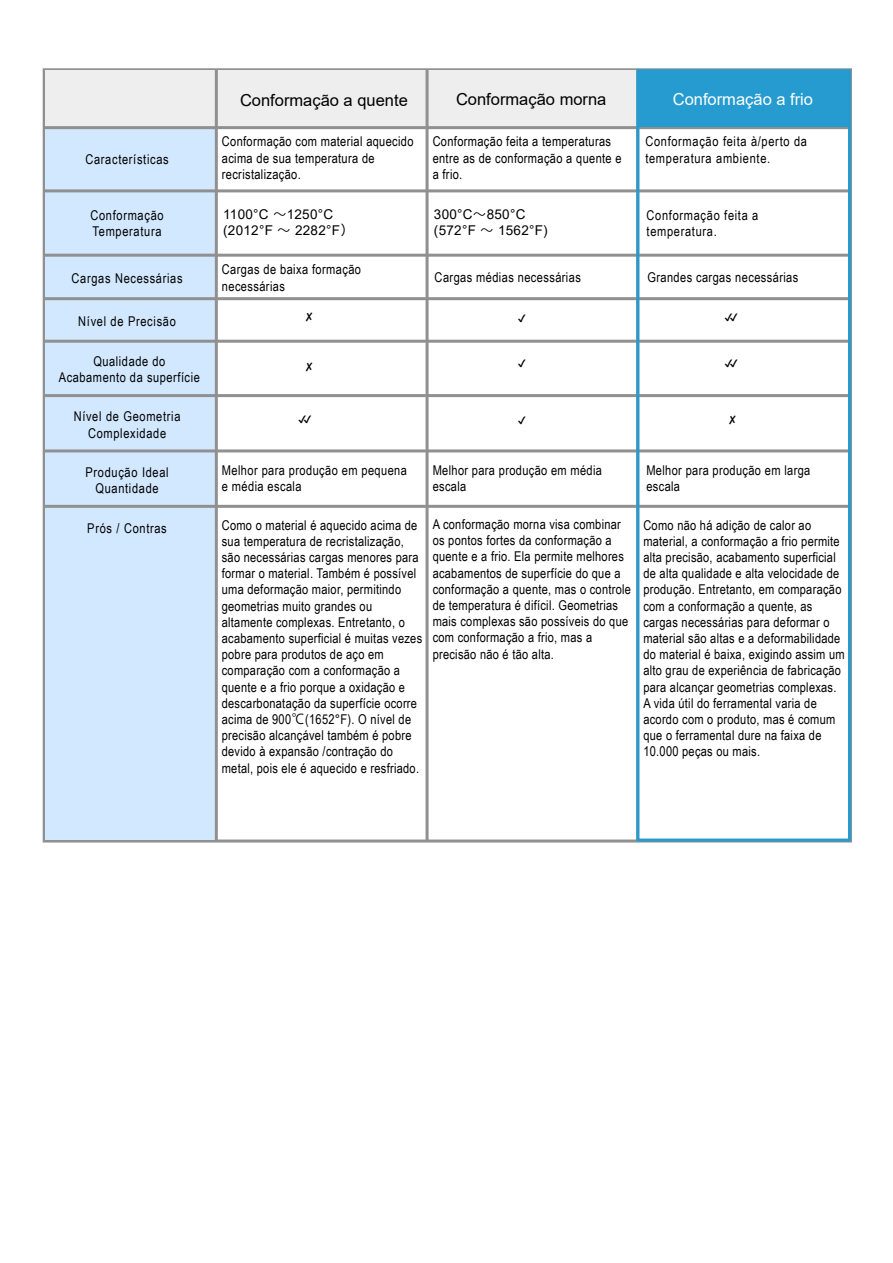
<style>
.page{position:relative;width:893px;height:1263px;background:#fff}
.page>*{position:absolute;margin:0;border:0;box-sizing:border-box;transform-origin:0 0}
.t1{font:16.5px "Arial";color:#000}
.t2{font:16.5px "Arial";color:#fff}
.t3{font:13.5px/16.2px "Arial Narrow";letter-spacing:.02em;color:#000}
.t4{font:13.5px/16.2px "Arial Narrow";letter-spacing:.05em;color:#000}
.t5{font:13.5px/16.2px "Arial";letter-spacing:.02em;color:#000}
.t6{font:13.5px/16.2px "Arial Narrow";letter-spacing:.04em;color:#000;text-align:center}
.t7{font:10.2px "Meiryo";color:#000}
.s1{font-family:"Meiryo"}
.s2{font-family:"Koz Go Pro"}
</style>
<div class="page">
<div style="left:43px;top:68px;width:809px;height:774px;background:#fff;border:3px solid #909090"></div>
<div style="left:45px;top:128px;width:171px;height:712px;background:#d2e8fe"></div>
<div style="left:45px;top:71px;width:804px;height:57px;background:#eee"></div>
<hr style="left:45px;top:126px;width:805px;height:3px;background:#909090">
<hr style="left:45px;top:254px;width:805px;height:3px;background:#909090">
<hr style="left:45px;top:297px;width:805px;height:3px;background:#909090">
<hr style="left:45px;top:340px;width:805px;height:3px;background:#909090">
<hr style="left:45px;top:394px;width:805px;height:3px;background:#909090">
<hr style="left:45px;top:449px;width:805px;height:3px;background:#909090">
<hr style="left:45px;top:505px;width:805px;height:3px;background:#909090">
<hr style="left:45px;top:189px;width:805px;height:3px;background:#909090">
<hr style="left:215px;top:71px;width:3px;height:769px;background:#909090">
<hr style="left:426px;top:71px;width:3px;height:769px;background:#909090">
<div style="left:639px;top:71px;width:210px;height:56px;background:#259bcf"></div>
<div style="left:636px;top:69px;width:215px;height:772px;border:3px solid #259bcf"></div>
<p class="t4" style="left:85px;top:151px;width:85px">Características</p>
<p class="t1" style="left:240px;top:89px;width:169px">Conformação a quente</p>
<p class="t1" style="left:456px;top:88px;width:152px">Conformação morna</p>
<p class="t2" style="left:673px;top:88px;width:142px">Conformação a frio</p>
<p class="t3" style="left:222px;top:133px;width:193px">Conformação com material aquecido acima de sua temperatura de recristalização.</p>
<p class="t3" style="left:433px;top:133px;width:190px">Conformação feita a temperaturas entre as de conformação a quente e a frio.</p>
<p class="t4" style="left:645px;top:133px;width:163px">Conformação feita à/perto da temperatura ambiente.</p>
<p class="t4" style="left:90px;top:206px;width:75px">Conformação<br>Temperatura</p>
<p class="t5" style="left:223px;top:206px;width:132px">1100°C <span class="s1">～</span>1250°C (2012°F <span class="s1">～</span> 2282°F<span class="s1">）</span></p>
<p class="t5" style="left:434px;top:206px;width:115px">300°C<span class="s1">～</span>850°C (572°F <span class="s1">～</span> 1562°F)</p>
<p class="t4" style="left:647px;top:206px;width:113px">Conformação feita a temperatura.</p>
<p class="t4" style="left:72px;top:270px;width:113px">Cargas Necessárias</p>
<p class="t4" style="left:78px;top:313px;width:99px">Nível de Precisão</p>
<p class="t6" style="left:59px;top:353px;width:143px">Qualidade do<br>Acabamento da superfície</p>
<p class="t4" style="left:74px;top:408px;width:108px;text-align:center">Nível de Geometria<br>Complexidade</p>
<p class="t4" style="left:85px;top:463px;width:85px;text-align:center">Produção Ideal<br>Quantidade</p>
<p class="t4" style="left:87px;top:520px;width:81px">Prós / Contras</p>
<p class="t3" style="left:222px;top:261px;width:141px">Cargas de baixa formação necessárias</p>
<p class="t7" style="left:305px;top:309px;width:10px">✘</p>
<p class="t7" style="left:305px;top:359px;width:10px">✘</p>
<p class="t7" style="left:298px;top:412px;width:15px">✔✔</p>
<p class="t3" style="left:435px;top:269px;width:148px">Cargas médias necessárias</p>
<p class="t3" style="left:647px;top:269px;width:153px">Grandes cargas necessárias</p>
<p class="t7" style="left:518px;top:311px;width:10px">✔</p>
<p class="t7" style="left:518px;top:356px;width:10px">✔</p>
<p class="t7" style="left:518px;top:413px;width:10px">✔</p>
<p class="t7" style="left:724px;top:310px;width:15px">✔✔</p>
<p class="t7" style="left:724px;top:356px;width:15px">✔✔</p>
<p class="t7" style="left:728px;top:412px;width:10px">✘</p>
<p class="t3" style="left:433px;top:461px;width:171px">Melhor para produção em média escala</p>
<p class="t3" style="left:646px;top:461px;width:165px">Melhor para produção em larga escala</p>
<p class="t3" style="left:222px;top:461px;width:187px">Melhor para produção em pequena e média escala</p>
<p class="t3" style="left:222px;top:516px;width:202px">Como o material é aquecido acima de sua temperatura de recristalização, são necessárias cargas menores para formar o material. Também é possível uma deformação maior, permitindo geometrias muito grandes ou altamente complexas. Entretanto, o acabamento superficial é muitas vezes pobre para produtos de aço em comparação com a conformação a quente e a frio porque a oxidação e descarbonatação da superfície ocorre acima de 900<span class="s2">℃</span>(1652°F). O nível de precisão alcançável também é pobre devido à expansão /contração do metal, pois ele é aquecido e resfriado.</p>
<p class="t3" style="left:643px;top:516px;width:203px">Como não há adição de calor ao material, a conformação a frio permite alta precisão, acabamento superficial de alta qualidade e alta velocidade de produção. Entretanto, em comparação com a conformação a quente, as cargas necessárias para deformar o material são altas e a deformabilidade do material é baixa, exigindo assim um alto grau de experiência de fabricação para alcançar geometrias complexas.<br>A vida útil do ferramental varia de acordo com o produto, mas é comum que o ferramental dure na faixa de 10.000 peças ou mais.</p>
<p class="t3" style="left:433px;top:516px;width:200px">A conformação morna visa combinar os pontos fortes da conformação a quente e a frio. Ela permite melhores acabamentos de superfície do que a conformação a quente, mas o controle de temperatura é difícil. Geometrias mais complexas são possíveis do que com conformação a frio, mas a precisão não é tão alta.</p>
</div>
